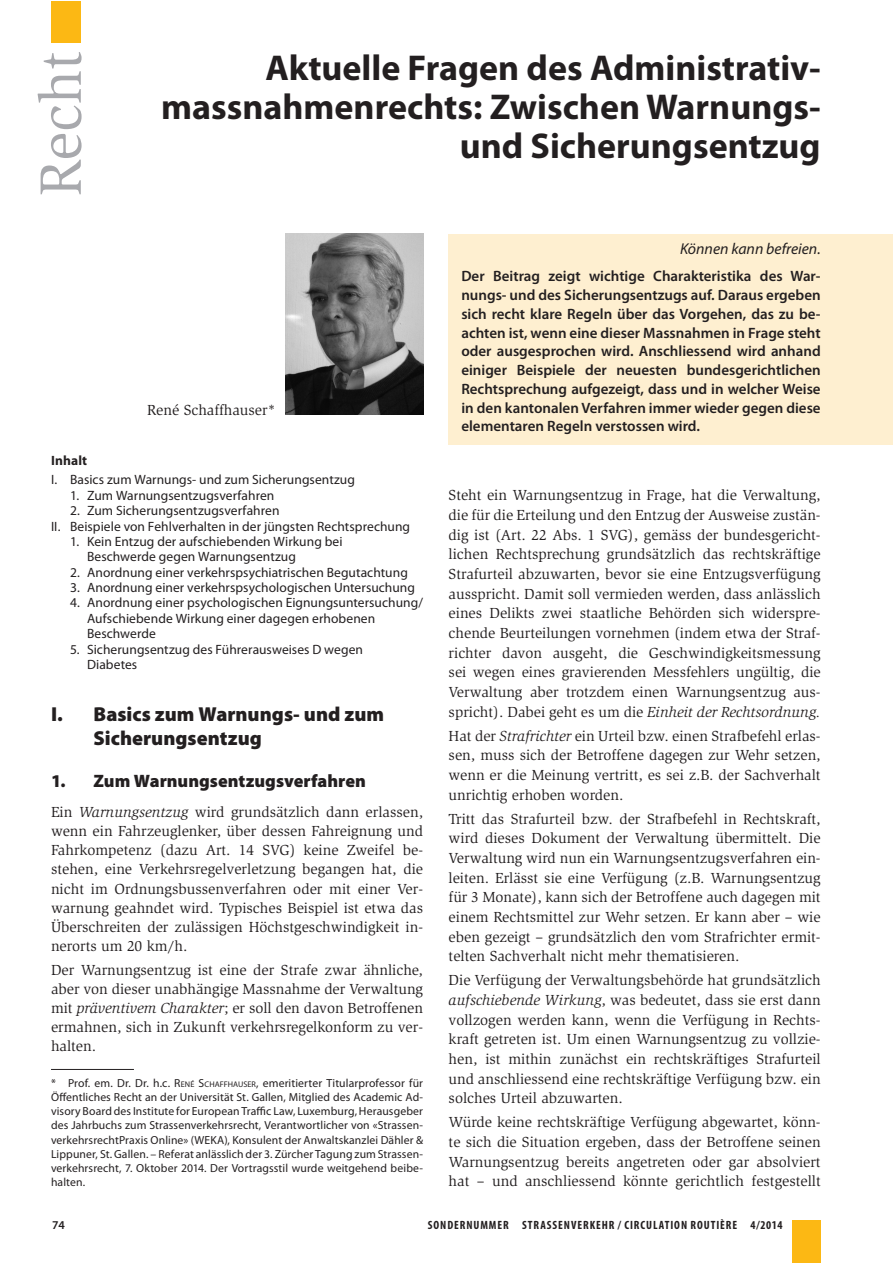
<style>
.page{position:relative;width:893px;height:1263px;background:#fff}
.page>*{position:absolute;margin:0;border:0;box-sizing:border-box;transform-origin:0 0}
.t1{font:60px "Slimbach Std";color:#a8a9ad}
.t2{font:700 36px/39px "Myriad Pro";color:#231f20;text-align:right}
.t3{font:900 20.25px/24px "Myriad Pro";color:#231f20}
.t4{font:900 18px "Myriad Pro";color:#231f20}
.t5{font:italic 15.75px "Myriad Pro";color:#231f20}
.t6{font:15px/19.6px "Slimbach Std";color:#231f20;text-align:justify}
.t7{font:600 15px/18.8px "Myriad Pro";color:#231f20;text-align:justify}
.t8{font:13.5px/15.3px "Myriad Pro";letter-spacing:.005em;color:#231f20}
.t9{font:700 13.5px "Myriad Pro";letter-spacing:.01em;color:#231f20}
.t10{font:700 condensed 12px "Myriad Pro";letter-spacing:.075em;color:#231f20}
.t11{font:600 12px "Myriad Pro";color:#231f20}
.t12{font:11.7px/14.2px "Myriad Pro";letter-spacing:.01em;color:#231f20;text-align:justify}
.s1{font-style:italic}
.s2{font-style:inherit}
.s3{font-size:8.25px}
</style>
<div class="page">
<div style="left:51px;top:1px;width:30px;height:42px;background:#fcb814"></div>
<div style="left:793px;top:1220px;width:28px;height:43px;background:#fcb814"></div>
<div style="left:449px;top:234px;width:443px;height:210px;background:#feefd0"></div>
<img style="left:286px;top:234px;width:137px;height:181px">
<hr style="left:51px;top:1069px;width:83px;height:1px;background:#231f20">
<h1 class="t1" style="left:26px;top:196px;width:147px;rotate:-90deg">Recht</h1>
<h2 class="t2" style="left:161px;top:48px;width:661px">Aktuelle Fragen des Administrativ&shy;massnahmenrechts: Zwischen Warnungs&shy;und Sicherungsentzug</h2>
<p class="t6" style="left:147px;top:400px;width:130px">René Schaffhauser*</p>
<p class="t5" style="left:680px;top:240px;width:142px">Können kann befreien.</p>
<p class="t7" style="left:461px;top:267px;width:361px">Der Beitrag zeigt wichtige Charakteristika des War&shy;nungs- und des Sicherungsentzugs auf. Daraus ergeben sich recht klare Regeln über das Vorgehen, das zu be&shy;achten ist, wenn eine dieser Massnahmen in Frage steht oder ausgesprochen wird. Anschliessend wird anhand einiger Beispiele der neuesten bundesgerichtlichen Rechtsprechung aufgezeigt, dass und in welcher Weise in den kantonalen Verfahren immer wieder gegen diese elementaren Regeln verstossen wird.</p>
<p class="t9" style="left:51px;top:453px;width:38px">Inhalt</p>
<p class="t8" style="left:51px;top:472px;width:305px">I. Basics zum Warnungs- und zum Sicherungsentzug</p>
<p class="t8" style="left:70px;top:488px;width:206px">1. Zum Warnungsentzugsverfahren</p>
<p class="t8" style="left:51px;top:503px;width:361px;text-indent:19px">2. Zum Sicherungsentzugsverfahren<br>II. Beispiele von Fehlverhalten in der jüngsten Rechtsprechung</p>
<p class="t8" style="left:87px;top:534px;width:257px;text-indent:-17px">1. Kein Entzug der aufschiebenden Wirkung bei<br>Beschwerde gegen Warnungsentzug</p>
<p class="t8" style="left:70px;top:565px;width:339px">2. Anordnung einer verkehrspsychiatrischen Begutachtung</p>
<p class="t8" style="left:70px;top:580px;width:346px">3. Anordnung einer verkehrspsychologischen Untersuchung</p>
<p class="t8" style="left:87px;top:595px;width:337px;text-indent:-17px">4. Anordnung einer psychologischen Eignungsuntersuchung/<br>Aufschiebende Wirkung einer dagegen erhobenen<br>Beschwerde</p>
<p class="t8" style="left:87px;top:642px;width:277px;text-indent:-17px">5. Sicherungsentzug des Führerausweises D wegen<br>Diabetes</p>
<h3 class="t3" style="left:94px;top:702px;width:292px;text-indent:-43px">I. Basics zum Warnungs- und zum<br>Sicherungsentzug</h3>
<p class="t4" style="left:51px;top:770px;width:316px">1. Zum Warnungsentzugsverfahren</p>
<p class="t6" style="left:51px;top:802px;width:374px;line-height:19.2px">Ein <span class="s1">Warnungsentzug</span> wird grundsätzlich dann erlassen, wenn ein Fahrzeuglenker, über dessen Fahreignung und Fahrkompetenz (dazu Art. 14 SVG) keine Zweifel be&shy;stehen, eine Verkehrsregelverletzung begangen hat, die nicht im Ordnungsbussenverfahren oder mit einer Ver&shy;warnung geahndet wird. Typisches Beispiel ist etwa das Überschreiten der zulässigen Höchstgeschwindigkeit in&shy;nerorts um 20 km/h.</p>
<p class="t6" style="left:51px;top:960px;width:374px;line-height:19.2px">Der Warnungsentzug ist eine der Strafe zwar ähnliche, aber von dieser unabhängige Massnahme der Verwaltung mit <span class="s1">präventivem Charakter</span>; er soll den davon Betroffenen ermahnen, sich in Zukunft verkehrsregelkonform zu ver&shy;halten.</p>
<p class="t12" style="left:51px;top:1076px;width:374px">* Prof. em. Dr. Dr. h.c. <span class="s2">R</span><span class="s3">ENÉ</span> <span class="s2">S</span><span class="s3">CHAFFHAUSER</span>, emeritierter Titularprofessor für Öffentliches Recht an der Universität St. Gallen, Mitglied des Academic Ad&shy;visory Board des Institute for European Traffic Law, Luxemburg, Herausgeber des Jahrbuchs zum Strassenverkehrsrecht, Verantwortlicher von «Strassen&shy;verkehrsrechtPraxis Online» (WEKA), Konsulent der Anwaltskanzlei Dähler &amp; Lippuner, St. Gallen. – Referat anlässlich der 3. Zürcher Tagung zum Strassen&shy;verkehrsrecht, 7. Oktober 2014. Der Vortragsstil wurde weitgehend beibe&shy;halten.</p>
<p class="t6" style="left:449px;top:485px;width:374px">Steht ein Warnungsentzug in Frage, hat die Verwaltung, die für die Erteilung und den Entzug der Ausweise zustän&shy;dig ist (Art. 22 Abs. 1 SVG), gemäss der bundesgericht&shy;lichen Rechtsprechung grundsätzlich das rechtskräftige Strafurteil abzuwarten, bevor sie eine Entzugsverfügung ausspricht. Damit soll vermieden werden, dass anlässlich eines Delikts zwei staatliche Behörden sich widerspre&shy;chende Beurteilungen vornehmen (indem etwa der Straf&shy;richter davon ausgeht, die Geschwindigkeitsmessung sei wegen eines gravierenden Messfehlers ungültig, die Verwaltung aber trotzdem einen Warnungsentzug aus&shy;spricht). Dabei geht es um die <span class="s1">Einheit der Rechtsordnung.</span></p>
<p class="t6" style="left:449px;top:726px;width:374px">Hat der <span class="s1">Strafrichter</span> ein Urteil bzw. einen Strafbefehl erlas&shy;sen, muss sich der Betroffene dagegen zur Wehr setzen, wenn er die Meinung vertritt, es sei z.B. der Sachverhalt unrichtig erhoben worden.</p>
<p class="t6" style="left:449px;top:809px;width:374px">Tritt das Strafurteil bzw. der Strafbefehl in Rechtskraft, wird dieses Dokument der Verwaltung übermittelt. Die Verwaltung wird nun ein Warnungsentzugsverfahren ein&shy;leiten. Erlässt sie eine Verfügung (z.B. Warnungsentzug für 3 Monate), kann sich der Betroffene auch dagegen mit einem Rechtsmittel zur Wehr setzen. Er kann aber – wie eben gezeigt – grundsätzlich den vom Strafrichter ermit&shy;telten Sachverhalt nicht mehr thematisieren.</p>
<p class="t6" style="left:449px;top:971px;width:374px">Die Verfügung der Verwaltungsbehörde hat grundsätzlich <span class="s1">aufschiebende Wirkung</span>, was bedeutet, dass sie erst dann vollzogen werden kann, wenn die Verfügung in Rechts&shy;kraft getreten ist. Um einen Warnungsentzug zu vollzie&shy;hen, ist mithin zunächst ein rechtskräftiges Strafurteil und anschliessend eine rechtskräftige Verfügung bzw. ein solches Urteil abzuwarten.</p>
<p class="t6" style="left:449px;top:1113px;width:374px">Würde keine rechtskräftige Verfügung abgewartet, könn&shy;te sich die Situation ergeben, dass der Betroffene seinen Warnungsentzug bereits angetreten oder gar absolviert hat – und anschliessend könnte gerichtlich festgestellt</p>
<p class="t11" style="left:52px;top:1218px;width:14px">74</p>
<p class="t10" style="left:428px;top:1218px;width:356px">SONDERNUMMER STRASSENVERKEHR / CIRCULATION ROUTIÈRE 4/2014</p>
</div>
